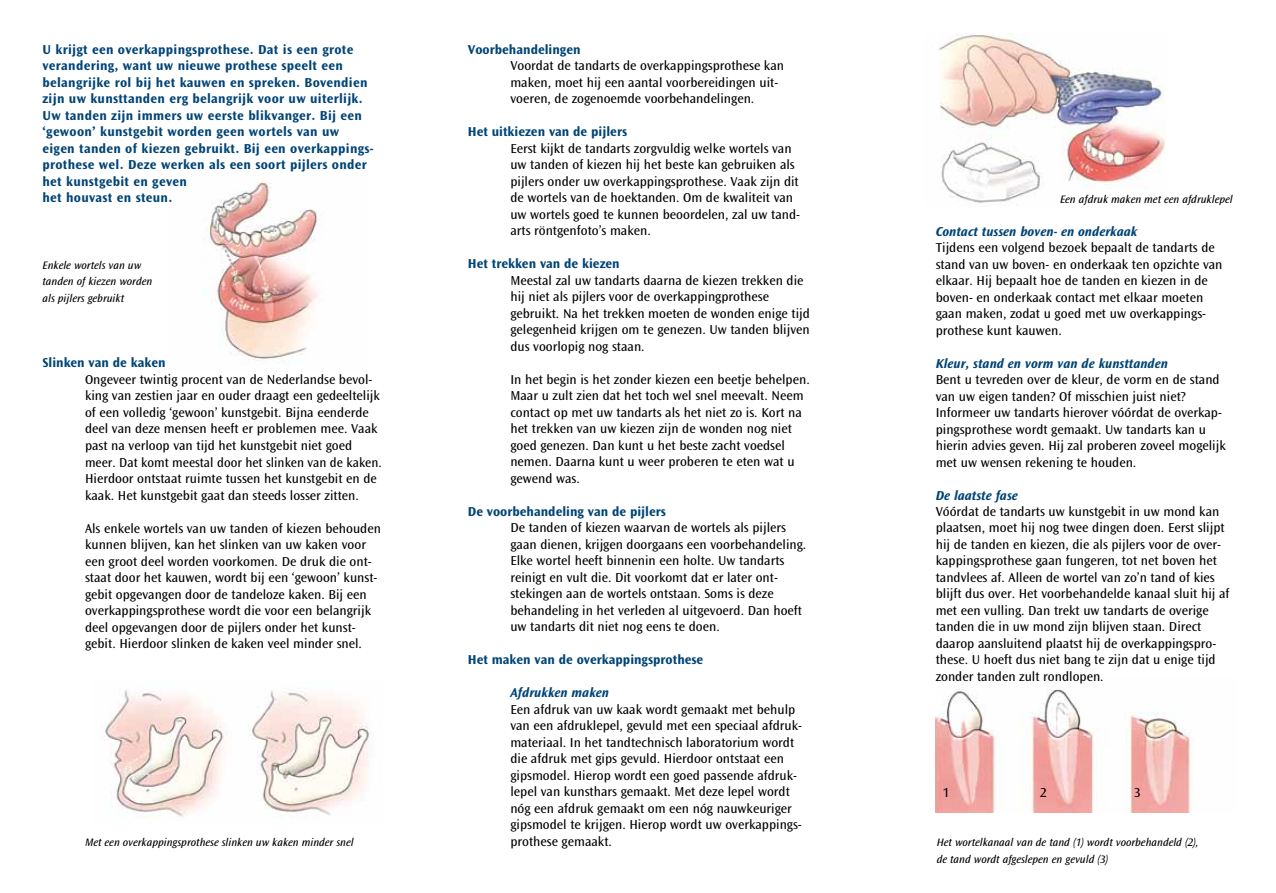
<style>
.page{position:relative;width:1276px;height:893px;background:#fff}
.page>*{position:absolute;margin:0;border:0;box-sizing:border-box;transform-origin:0 0}
.t1{font:13.5px/16.5px "Ocean Sans Std";color:#000}
.t2{font:700 13.5px/16.5px "Ocean Sans Std";letter-spacing:.02em;color:#004476}
.t3{font:700 13.5px "Ocean Sans Std";color:#004476}
.t4{font:italic 700 13.5px "Ocean Sans Std";color:#004476}
.t5{font:italic 11.25px/16.5px "Ocean Sans Std";color:#000}
</style>
<div class="page">
<img style="left:935px;top:688px;width:259px;height:124px">
<img style="left:938px;top:34px;width:227px;height:171px">
<img style="left:204px;top:182px;width:118px;height:181px">
<img style="left:102px;top:689px;width:267px;height:129px">
<p class="t2" style="left:43px;top:41px;width:333px">U krijgt een overkappingsprothese. Dat is een grote verandering, want uw nieuwe prothese speelt een belangrijke rol bij het kauwen en spreken. Bovendien zijn uw kunsttanden erg belangrijk voor uw uiterlijk.<br>Uw tanden zijn immers uw eerste blikvanger. Bij een ‘gewoon’ kunstgebit worden geen wortels van uw eigen tanden of kiezen gebruikt. Bij een overkappings&shy;prothese wel. Deze werken als een soort pijlers onder het kunstgebit en geven<br>het houvast en steun.</p>
<p class="t3" style="left:468px;top:42px;width:114px">Voorbehandelingen</p>
<p class="t1" style="left:510px;top:58px;width:275px">Voordat de tandarts de overkappingsprothese kan maken, moet hij een aantal voorbereidingen uit&shy;voeren, de zogenoemde voorbehandelingen.</p>
<p class="t3" style="left:468px;top:124px;width:161px">Het uitkiezen van de pijlers</p>
<p class="t1" style="left:510px;top:140px;width:291px">Eerst kijkt de tandarts zorgvuldig welke wortels van uw tanden of kiezen hij het beste kan gebruiken als pijlers onder uw overkappingsprothese. Vaak zijn dit de wortels van de hoektanden. Om de kwaliteit van uw wortels goed te kunnen beoordelen, zal uw tand&shy;arts röntgenfoto’s maken.</p>
<p class="t3" style="left:468px;top:256px;width:153px">Het trekken van de kiezen</p>
<p class="t1" style="left:510px;top:272px;width:301px">Meestal zal uw tandarts daarna de kiezen trekken die hij niet als pijlers voor de overkappingprothese gebruikt. Na het trekken moeten de wonden enige tijd gelegenheid krijgen om te genezen. Uw tanden blijven dus voorlopig nog staan.</p>
<p class="t1" style="left:510px;top:371px;width:301px">In het begin is het zonder kiezen een beetje behelpen.<br>Maar u zult zien dat het toch wel snel meevalt. Neem contact op met uw tandarts als het niet zo is. Kort na het trekken van uw kiezen zijn de wonden nog niet goed genezen. Dan kunt u het beste zacht voedsel nemen. Daarna kunt u weer proberen te eten wat u gewend was.</p>
<p class="t3" style="left:468px;top:504px;width:200px">De voorbehandeling van de pijlers</p>
<p class="t1" style="left:510px;top:520px;width:297px">De tanden of kiezen waarvan de wortels als pijlers gaan dienen, krijgen doorgaans een voorbehandeling.<br>Elke wortel heeft binnenin een holte. Uw tandarts reinigt en vult die. Dit voorkomt dat er later ont&shy;stekingen aan de wortels ontstaan. Soms is deze behandeling in het verleden al uitgevoerd. Dan hoeft uw tandarts dit niet nog eens te doen.</p>
<p class="t3" style="left:468px;top:652px;width:237px">Het maken van de overkappingsprothese</p>
<p class="t4" style="left:510px;top:685px;width:100px">Afdrukken maken</p>
<p class="t1" style="left:510px;top:701px;width:293px">Een afdruk van uw kaak wordt gemaakt met behulp van een afdruklepel, gevuld met een speciaal afdruk&shy;materiaal. In het tandtechnisch laboratorium wordt die afdruk met gips gevuld. Hierdoor ontstaat een gipsmodel. Hierop wordt een goed passende afdruk&shy;lepel van kunsthars gemaakt. Met deze lepel wordt nóg een afdruk gemaakt om een nóg nauwkeuriger gipsmodel te krijgen. Hierop wordt uw overkappings&shy;prothese gemaakt.</p>
<p class="t5" style="left:1060px;top:191px;width:174px">Een afdruk maken met een afdruklepel</p>
<p class="t4" style="left:935px;top:224px;width:203px">Contact tussen boven- en onderkaak</p>
<p class="t1" style="left:935px;top:239px;width:288px">Tijdens een volgend bezoek bepaalt de tandarts de stand van uw boven- en onderkaak ten opzichte van elkaar. Hij bepaalt hoe de tanden en kiezen in de boven- en onderkaak contact met elkaar moeten gaan maken, zodat u goed met uw overkappings&shy;prothese kunt kauwen.</p>
<p class="t4" style="left:935px;top:356px;width:234px">Kleur, stand en vorm van de kunsttanden</p>
<p class="t1" style="left:935px;top:371px;width:291px">Bent u tevreden over de kleur, de vorm en de stand van uw eigen tanden? Of misschien juist niet?<br>Informeer uw tandarts hierover vóórdat de overkap&shy;pingsprothese wordt gemaakt. Uw tandarts kan u hierin advies geven. Hij zal proberen zoveel mogelijk met uw wensen rekening te houden.</p>
<p class="t4" style="left:935px;top:488px;width:84px">De laatste fase</p>
<p class="t1" style="left:935px;top:503px;width:295px">Vóórdat de tandarts uw kunstgebit in uw mond kan plaatsen, moet hij nog twee dingen doen. Eerst slijpt hij de tanden en kiezen, die als pijlers voor de over&shy;kappingsprothese gaan fungeren, tot net boven het tandvlees af. Alleen de wortel van zo’n tand of kies blijft dus over. Het voorbehandelde kanaal sluit hij af met een vulling. Dan trekt uw tandarts de overige tanden die in uw mond zijn blijven staan. Direct daarop aansluitend plaatst hij de overkappingspro&shy;these. U hoeft dus niet bang te zijn dat u enige tijd zonder tanden zult rondlopen.</p>
<p class="t5" style="left:43px;top:257px;width:111px">Enkele wortels van uw tanden of kiezen worden als pijlers gebruikt</p>
<p class="t3" style="left:43px;top:355px;width:125px">Slinken van de kaken</p>
<p class="t1" style="left:85px;top:371px;width:298px">Ongeveer twintig procent van de Nederlandse bevol&shy;king van zestien jaar en ouder draagt een gedeeltelijk of een volledig ‘gewoon’ kunstgebit. Bijna eenderde deel van deze mensen heeft er problemen mee. Vaak past na verloop van tijd het kunstgebit niet goed meer. Dat komt meestal door het slinken van de kaken.<br>Hierdoor ontstaat ruimte tussen het kunstgebit en de kaak. Het kunstgebit gaat dan steeds losser zitten.</p>
<p class="t1" style="left:85px;top:520px;width:297px">Als enkele wortels van uw tanden of kiezen behouden kunnen blijven, kan het slinken van uw kaken voor een groot deel worden voorkomen. De druk die ont&shy;staat door het kauwen, wordt bij een ‘gewoon’ kunst&shy;gebit opgevangen door de tandeloze kaken. Bij een overkappingsprothese wordt die voor een belangrijk deel opgevangen door de pijlers onder het kunst&shy;gebit. Hierdoor slinken de kaken veel minder snel.</p>
<p class="t1" style="left:943px;top:784px;width:8px">1</p>
<p class="t1" style="left:1040px;top:784px;width:8px">2</p>
<p class="t1" style="left:1134px;top:784px;width:8px">3</p>
<p class="t5" style="left:85px;top:834px;width:270px">Met een overkappingsprothese slinken uw kaken minder snel</p>
<p class="t5" style="left:936px;top:834px;width:263px">Het wortelkanaal van de tand (1) wordt voorbehandeld (2), de tand wordt afgeslepen en gevuld (3)</p>
</div>
